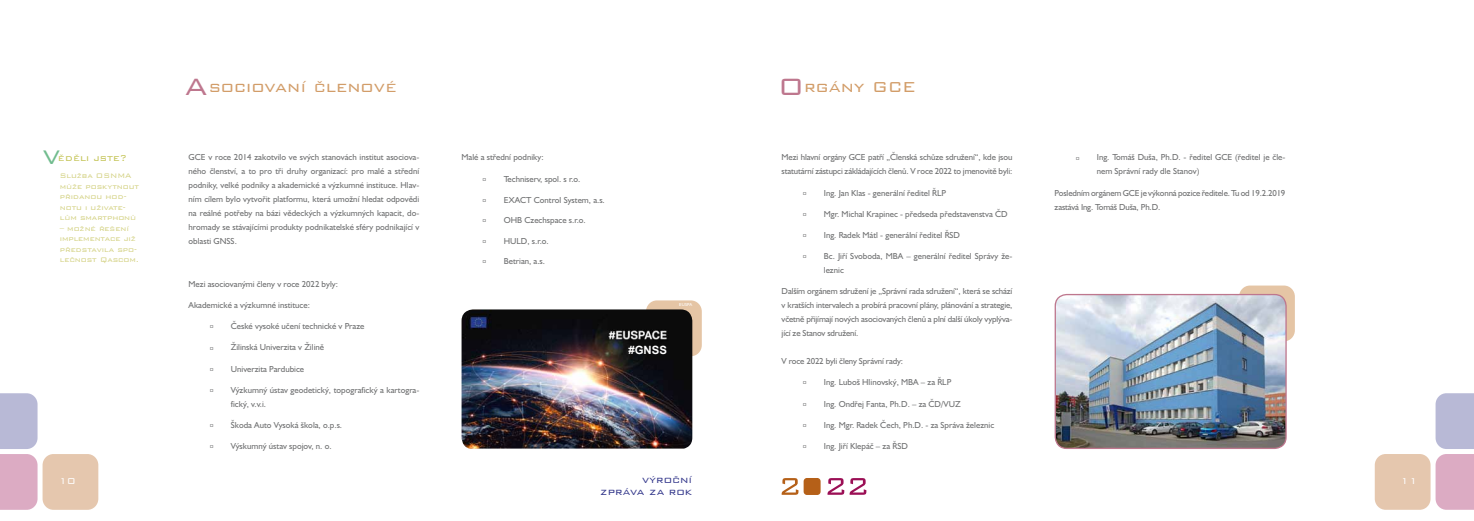
<style>
.page{position:relative;width:1474px;height:521px;background:#fff}
.page>*{position:absolute;margin:0;border:0;box-sizing:border-box;transform-origin:0 0}
.Vedeli{font:26.25px "Bank Gothic AT Light";color:#71bc8e}
.Nadpis{font:19.25px "Bank Gothic AT Light";color:#d29d69}
.t1{font:12.25px/11.4px "Bank Gothic AT Light";color:#35398c;text-align:right}
.Vedeli-2{font:11.38px "Bank Gothic AT Light";color:#c3c354}
.hlavny_text{font:700 11.38px "Arial";color:#fff}
.t2{font:11.38px "Bank Gothic AT Light";color:#fff}
.hlavny_text-2{font:8.75px/14px "Humanist 521 AT";letter-spacing:-.015em;color:#707172;text-align:justify}
.odrazky2{font:8.75px/14px "Humanist 521 AT";color:#707172}
.vedeli-text{font:8.75px/10.5px "Bank Gothic AT Light";letter-spacing:-.01em;color:#d3d182}
.odrazky2-2{font:7px "Bank Gothic AT Light";color:#707172;scale:.8 1}
.Obrazok{font:4.38px "Humanist 521 AT";letter-spacing:.03em;color:#fff}
.s1{font-size:31.5px;color:#be778e}
</style>
<div class="page">
<div style="left:43px;top:454px;width:55px;height:56px;background:#e5c7ae;border-radius:11px"></div>
<svg style="left:0;top:393px;width:38px;height:117px;background:#ceb8d0"></svg>
<div style="left:1374px;top:454px;width:56px;height:56px;background:#e5c7ae;border-radius:11px"></div>
<svg style="left:1435px;top:393px;width:38px;height:117px;background:#ceb8d0"></svg>
<div style="left:803px;top:478px;width:17px;height:17px;background:#b56018;border-radius:3px"></div>
<svg style="left:781px;top:478px;width:17px;height:17px"></svg>
<svg style="left:827px;top:478px;width:39px;height:17px"></svg>
<div style="left:1238px;top:285px;width:56px;height:56px;background:#e5c5a5;border-radius:11px"></div>
<div style="left:646px;top:300px;width:55px;height:56px;background:#e5c5a5;border-radius:11px"></div>
<img style="left:1056px;top:295px;width:229px;height:153px">
<div style="left:1054px;top:294px;width:232px;height:155px;border:1px solid #be778e;border-radius:11px"></div>
<img style="left:461px;top:309px;width:231px;height:139px">
<p class="Vedeli" style="left:42px;top:144px;width:20px">V</p>
<p class="Vedeli-2" style="left:58px;top:153px;width:71px">ěděli jste?</p>
<p class="vedeli-text" style="left:60px;top:171px;width:81px">Služba OSNMA může poskytnout přidanou hod&shy;notu i uživate&shy;lům smartphonů</p>
<p class="vedeli-text" style="left:60px;top:223px;width:81px">– možné řešení implementace již představila spo&shy;lečnost Qascom.</p>
<p class="Nadpis" style="left:185px;top:77px;width:213px"><span class="s1">A</span>sociovaní členové</p>
<p class="hlavny_text-2" style="left:189px;top:150px;width:232px">GCE v roce 2014 zakotvilo ve svých stanovách institut asociova&shy;ného členství, a to pro tři druhy organizací: pro malé a střední podniky, velké podniky a akademické a výzkumné instituce. Hlav&shy;ním cílem bylo vytvořit platformu, která umožní hledat odpovědi na reálné potřeby na bázi vědeckých a výzkumných kapacit, do&shy;hromady se stávajícími produkty podnikatelské sféry podnikající v oblasti GNSS.</p>
<p class="hlavny_text-2" style="left:189px;top:277px;width:151px">Mezi asociovanými členy v roce 2022 byly:</p>
<p class="hlavny_text-2" style="left:189px;top:298px;width:123px">Akademické a výzkumné instituce:</p>
<p class="odrazky2-2" style="left:210px;top:323px;width:6px">o</p>
<p class="odrazky2" style="left:231px;top:319px;width:135px">České vysoké učení technické v Praze</p>
<p class="odrazky2-2" style="left:210px;top:344px;width:6px">o</p>
<p class="odrazky2" style="left:231px;top:340px;width:95px">Žilinská Univerzita v Žilině</p>
<p class="odrazky2-2" style="left:210px;top:365px;width:6px">o</p>
<p class="odrazky2" style="left:231px;top:362px;width:75px">Univerzita Pardubice</p>
<p class="odrazky2-2" style="left:210px;top:387px;width:6px">o</p>
<p class="odrazky2" style="left:231px;top:383px;width:190px">Výzkumný ústav geodetický, topografický a kartogra&shy;fický, v.v.i.</p>
<p class="odrazky2-2" style="left:210px;top:422px;width:6px">o</p>
<p class="odrazky2" style="left:231px;top:418px;width:113px">Škoda Auto Vysoká škola, o.p.s.</p>
<p class="odrazky2-2" style="left:210px;top:443px;width:6px">o</p>
<p class="odrazky2" style="left:231px;top:439px;width:102px">Výskumný ústav spojov, n. o.</p>
<p class="hlavny_text-2" style="left:461px;top:150px;width:84px">Malé a střední podniky:</p>
<p class="odrazky2-2" style="left:482px;top:175px;width:6px">o</p>
<p class="odrazky2" style="left:504px;top:172px;width:78px">Techniserv, spol. s r.o.</p>
<p class="odrazky2-2" style="left:482px;top:197px;width:6px">o</p>
<p class="odrazky2" style="left:504px;top:193px;width:103px">EXACT Control System, a.s.</p>
<p class="odrazky2-2" style="left:482px;top:217px;width:6px">o</p>
<p class="odrazky2" style="left:504px;top:213px;width:84px">OHB Czechspace s.r.o.</p>
<p class="odrazky2-2" style="left:482px;top:237px;width:6px">o</p>
<p class="odrazky2" style="left:504px;top:234px;width:47px">HULD, s.r.o.</p>
<p class="odrazky2-2" style="left:482px;top:258px;width:6px">o</p>
<p class="odrazky2" style="left:504px;top:254px;width:43px">Betrian, a.s.</p>
<p class="Obrazok" style="left:679px;top:302px;width:15px">EUSPA</p>
<p class="hlavny_text" style="left:628px;top:342px;width:40px">#GNSS</p>
<p class="Nadpis" style="left:778px;top:77px;width:139px"><span class="s1">O</span>rgány GCE</p>
<p class="hlavny_text-2" style="left:781px;top:150px;width:232px">Mezi hlavní orgány GCE patří „Členská schůze sdružení“, kde jsou statutární zástupci zákládajících členů. V roce 2022 to jmenovitě byli:</p>
<p class="odrazky2-2" style="left:802px;top:189px;width:6px">o</p>
<p class="odrazky2" style="left:823px;top:186px;width:124px">Ing. Jan Klas - generální ředitel ŘLP</p>
<p class="odrazky2-2" style="left:802px;top:211px;width:6px">o</p>
<p class="odrazky2" style="left:823px;top:207px;width:185px">Mgr. Michal Krapinec - předseda představenstva ČD</p>
<p class="odrazky2-2" style="left:802px;top:232px;width:6px">o</p>
<p class="odrazky2" style="left:823px;top:228px;width:138px">Ing. Radek Mátl - generální ředitel ŘSD</p>
<p class="odrazky2-2" style="left:802px;top:253px;width:6px">o</p>
<p class="odrazky2" style="left:823px;top:249px;width:190px">Bc. Jiří Svoboda, MBA – generální ředitel Správy že&shy;leznic</p>
<p class="hlavny_text-2" style="left:781px;top:284px;width:232px">Dalším orgánem sdružení je „Správní rada sdružení“, která se schází v kratších intervalech a probírá pracovní plány, plánování a strategie, včetně přijímají nových asociovaných členů a plní další úkoly vyplýva&shy;jící ze Stanov sdružení.</p>
<p class="hlavny_text-2" style="left:781px;top:354px;width:123px">V roce 2022 byli členy Správní rady:</p>
<p class="odrazky2-2" style="left:802px;top:379px;width:6px">o</p>
<p class="odrazky2" style="left:823px;top:375px;width:129px">Ing. Luboš Hlinovský, MBA – za ŘLP</p>
<p class="odrazky2-2" style="left:802px;top:400px;width:6px">o</p>
<p class="odrazky2" style="left:823px;top:396px;width:138px">Ing. Ondřej Fanta, Ph.D. – za ČD/VUZ</p>
<p class="odrazky2-2" style="left:802px;top:421px;width:6px">o</p>
<p class="odrazky2" style="left:823px;top:418px;width:172px">Ing. Mgr. Radek Čech, Ph.D. - za Správa železnic</p>
<p class="odrazky2-2" style="left:802px;top:443px;width:6px">o</p>
<p class="odrazky2" style="left:823px;top:439px;width:85px">Ing. Jiří Klepáč – za ŘSD</p>
<p class="odrazky2-2" style="left:1075px;top:154px;width:6px">o</p>
<p class="odrazky2" style="left:1096px;top:150px;width:190px">Ing. Tomáš Duša, Ph.D. - ředitel GCE (ředitel je čle&shy;nem Správní rady dle Stanov)</p>
<p class="hlavny_text-2" style="left:1054px;top:186px;width:232px">Posledním orgánem GCE je výkonná pozice ředitele. Tu od 19.2.2019 zastává Ing. Tomáš Duša, Ph.D.</p>
<h3 class="t2" style="left:59px;top:476px;width:19px">10</h3>
<h3 class="t1" style="left:600px;top:474px;width:94px">výroční zpráva za rok</h3>
<h3 class="t2" style="left:1400px;top:476px;width:19px">11</h3>
</div>
